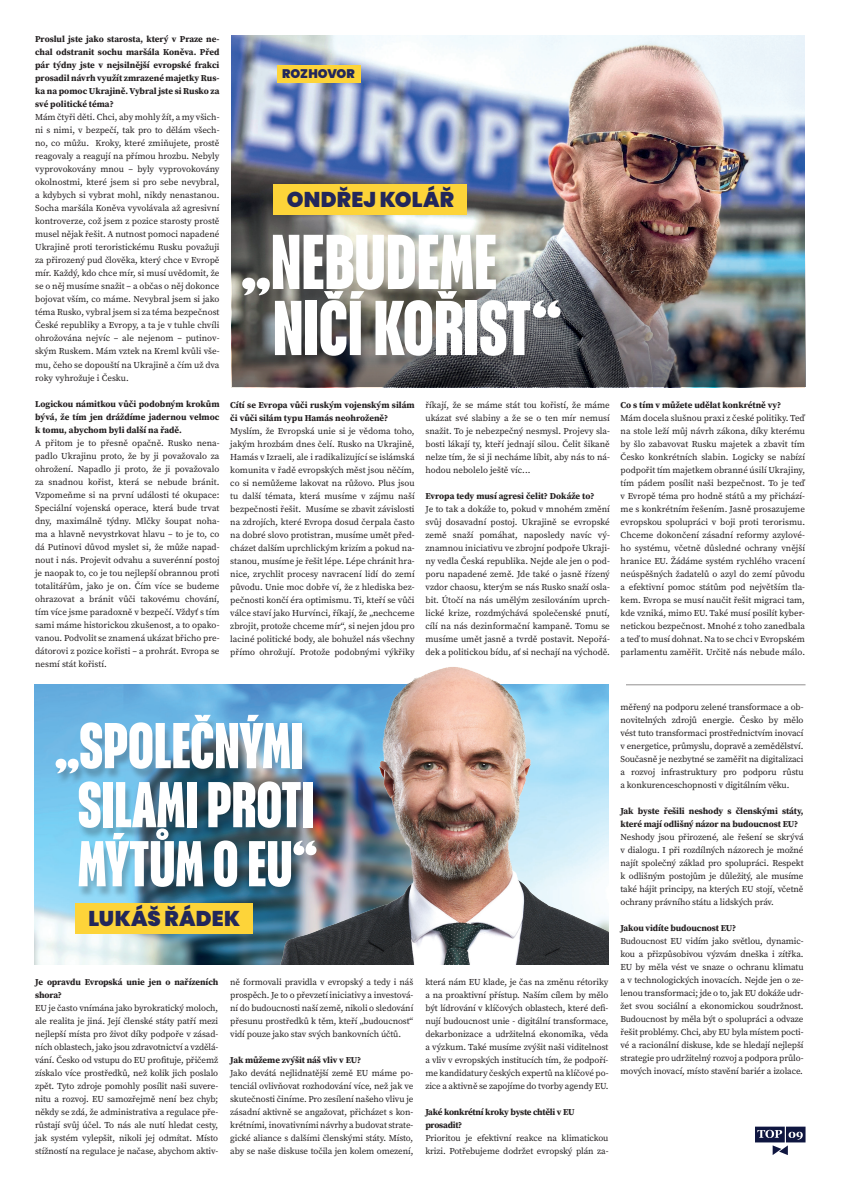
<style>
.page{position:relative;width:842px;height:1192px;background:#fff}
.page>*{position:absolute;margin:0;border:0;box-sizing:border-box;transform-origin:0 0}
.t1{font:700 66px/66px "Placard Next";color:#fff}
.t2{font:700 55px/59px "Placard Next";color:#fff;text-align:center}
.t3{font:900 21.3px "Poppins";letter-spacing:.01em;color:#22275b}
.t4{font:900 12.5px "Poppins";color:#22275b}
.t5{font:9px/13px "Source Serif Pro";letter-spacing:-.01em;color:#231f20;text-align:justify}
.t6{font:700 9px/13px "Source Serif Pro";letter-spacing:-.01em;color:#231f20}
</style>
<div class="page">
<img style="left:232px;top:35px;width:572px;height:353px">
<img style="left:232px;top:239px;width:573px;height:148px">
<img style="left:34px;top:684px;width:194px;height:280px">
<div style="left:241px;top:238px;width:328px;height:131px;background:#231f20;opacity:.25"></div>
<div style="left:273px;top:184px;width:194px;height:30px;background:#fdd439"></div>
<div style="left:277px;top:65px;width:83px;height:18px;background:#fdd439"></div>
<img style="left:228px;top:667px;width:381px;height:297px">
<div style="left:54px;top:717px;width:271px;height:181px;background:#231f20;opacity:.25"></div>
<div style="left:76px;top:903px;width:177px;height:30px;background:#fdd439"></div>
<hr style="left:626px;top:684px;width:179px;height:1px;background:#231f20">
<svg style="left:755px;top:1126px;width:50px;height:28px"></svg>
<p class="t6" style="left:35px;top:33px;width:186px;text-align:justify">Proslul jste jako starosta, který v Praze ne&shy;chal odstranit sochu maršála Koněva. Před pár týdny jste v nejsilnější evropské frakci prosadil návrh využít zmrazené majetky Rus&shy;ka na pomoc Ukrajině. Vybral jste si Rusko za své politické téma?</p>
<p class="t5" style="left:35px;top:111px;width:186px">Mám čtyři děti. Chci, aby mohly žít, a my všich&shy;ni s nimi, v bezpečí, tak pro to dělám všech&shy;no, co můžu. Kroky, které zmiňujete, prostě reagovaly a reagují na přímou hrozbu. Nebyly vyprovokovány mnou – byly vyprovokovány okolnostmi, které jsem si pro sebe nevybral, a kdybych si vybrat mohl, nikdy nenastanou.<br>Socha maršála Koněva vyvolávala až agresivní kontroverze, což jsem z pozice starosty prostě musel nějak řešit. A nutnost pomoci napadené Ukrajině proti teroristickému Rusku považuji za přirozený pud člověka, který chce v Evropě mír. Každý, kdo chce mír, si musí uvědomit, že se o něj musíme snažit – a občas o něj dokonce bojovat vším, co máme. Nevybral jsem si jako téma Rusko, vybral jsem si za téma bezpečnost České republiky a Evropy, a ta je v tuhle chvíli ohrožována nejvíc – ale nejenom – putinov&shy;ským Ruskem. Mám vztek na Kreml kvůli vše&shy;mu, čeho se dopouští na Ukrajině a čím už dva roky vyhrožuje i Česku.</p>
<p class="t6" style="left:35px;top:397px;width:186px;text-align:justify">Logickou námitkou vůči podobným krokům bývá, že tím jen dráždíme jadernou velmoc k tomu, abychom byli další na řadě.</p>
<p class="t5" style="left:35px;top:436px;width:186px">A přitom je to přesně opačně. Rusko nena&shy;padlo Ukrajinu proto, že by ji považovalo za ohrožení. Napadlo ji proto, že ji považovalo za snadnou kořist, která se nebude bránit.<br>Vzpomeňme si na první události té okupace:<br>Speciální vojenská operace, která bude trvat dny, maximálně týdny. Mlčky šoupat noha&shy;ma a hlavně nevystrkovat hlavu – to je to, co dá Putinovi důvod myslet si, že může napad&shy;nout i nás. Projevit odvahu a suverénní postoj je naopak to, co je tou nejlepší obrannou proti totalitářům, jako je on. Čím více se budeme ohrazovat a bránit vůči takovému chování, tím více jsme paradoxně v bezpečí. Vždyť s tím sami máme historickou zkušenost, a to opako&shy;vanou. Podvolit se znamená ukázat břicho pre&shy;dátorovi z pozice kořisti – a prohrát. Evropa se nesmí stát kořistí.</p>
<h3 class="t4" style="left:282px;top:66px;width:74px">ROZHOVOR</h3>
<h3 class="t3" style="left:287px;top:187px;width:169px">ONDŘEJ KOLÁŘ</h3>
<h1 class="t1" style="left:273px;top:229px;width:290px;text-indent:-31px">„NEBUDEME<br>NIČÍ KOŘIST“</h1>
<p class="t6" style="left:230px;top:398px;width:186px">Cítí se Evropa vůči ruským vojenským silám či vůči silám typu Hamás neohroženě?</p>
<p class="t5" style="left:230px;top:424px;width:186px">Myslím, že Evropská unie si je vědoma toho, jakým hrozbám dnes čelí. Rusko na Ukrajině, Hamás v Izraeli, ale i radikalizující se islámská komunita v řadě evropských měst jsou něčím, co si nemůžeme lakovat na růžovo. Plus jsou tu další témata, která musíme v zájmu naší bezpečnosti řešit. Musíme se zbavit závislosti na zdrojích, které Evropa dosud čerpala často na dobré slovo protistran, musíme umět před&shy;cházet dalším uprchlickým krizím a pokud na&shy;stanou, musíme je řešit lépe. Lépe chránit hra&shy;nice, zrychlit procesy navracení lidí do zemí původu. Unie moc dobře ví, že z hlediska bez&shy;pečnosti končí éra optimismu. Ti, kteří se vůči válce staví jako Hurvínci, říkají, že „nechceme zbrojit, protože chceme mír“, si nejen jdou pro laciné politické body, ale bohužel nás všechny přímo ohrožují. Protože podobnými výkřiky</p>
<p class="t5" style="left:425px;top:398px;width:186px">říkají, že se máme stát tou kořistí, že máme ukázat své slabiny a že se o ten mír nemusí snažit. To je nebezpečný nesmysl. Projevy sla&shy;bosti lákají ty, kteří jednají silou. Čelit šikaně nelze tím, že si ji necháme líbit, aby nás to ná&shy;hodou nebolelo ještě víc...</p>
<p class="t6" style="left:425px;top:489px;width:170px">Evropa tedy musí agresi čelit? Dokáže to?</p>
<p class="t5" style="left:425px;top:502px;width:186px">Je to tak a dokáže to, pokud v mnohém změní svůj dosavadní postoj. Ukrajině se evropské země snaží pomáhat, naposledy navíc vý&shy;znamnou iniciativu ve zbrojní podpoře Ukraji&shy;ny vedla Česká republika. Nejde ale jen o pod&shy;poru napadené země. Jde také o jasně řízený vzdor chaosu, kterým se nás Rusko snaží osla&shy;bit. Útočí na nás umělým zesilováním uprch&shy;lické krize, rozdmýchává společenské pnutí, cílí na nás dezinformační kampaně. Tomu se musíme umět jasně a tvrdě postavit. Nepořá&shy;dek a politickou bídu, ať si nechají na východě.</p>
<p class="t6" style="left:620px;top:398px;width:162px">Co s tím v můžete udělat konkrétně vy?</p>
<p class="t5" style="left:620px;top:411px;width:186px">Mám docela slušnou praxi z české politiky. Teď na stole leží můj návrh zákona, díky kterému by šlo zabavovat Rusku majetek a zbavit tím Česko konkrétních slabin. Logicky se nabízí podpořit tím majetkem obranné úsilí Ukrajiny, tím pádem posílit naši bezpečnost. To je teď v Evropě téma pro hodně států a my přichází&shy;me s konkrétním řešením. Jasně prosazujeme evropskou spolupráci v boji proti terorismu.<br>Chceme dokončení zásadní reformy azylové&shy;ho systému, včetně důsledné ochrany vnější hranice EU. Žádáme systém rychlého vracení neúspěšných žadatelů o azyl do zemí původu a efektivní pomoc státům pod největším tla&shy;kem. Evropa se musí naučit řešit migraci tam, kde vzniká, mimo EU. Také musí posilít kyber&shy;netickou bezpečnost. Mnohé z toho zanedbala a teď to musí dohnat. Na to se chci v Evropském parlamentu zaměřit. Určitě nás nebude málo.</p>
<h2 class="t2" style="left:55px;top:715px;width:263px">„SPOLEČNÝMI<br>SILAMI PROTI<br>MÝTŮM O EU“</h2>
<h3 class="t3" style="left:88px;top:906px;width:153px">LUKÁŠ ŘÁDEK</h3>
<p class="t6" style="left:35px;top:975px;width:184px">Je opravdu Evropská unie jen o nařízeních shora?</p>
<p class="t5" style="left:35px;top:1001px;width:185px">EU je často vnímána jako byrokratický moloch, ale realita je jiná. Její členské státy patří mezi nejlepší místa pro život díky podpoře v zásad&shy;ních oblastech, jako jsou zdravotnictví a vzdělá&shy;vání. Česko od vstupu do EU profituje, přičemž získalo více prostředků, než kolik jich poslalo zpět. Tyto zdroje pomohly posílit naši suvere&shy;nitu a rozvoj. EU samozřejmě není bez chyb; někdy se zdá, že administrativa a regulace pře&shy;růstají svůj účel. To nás ale nutí hledat cesty, jak systém vylepšit, nikoli jej odmítat. Místo stížností na regulace je načase, abychom aktiv-</p>
<p class="t5" style="left:230px;top:975px;width:185px">ně formovali pravidla v evropský a tedy i náš prospěch. Je to o převzetí iniciativy a investová&shy;ní do budoucnosti naší země, nikoli o sledování přesunu prostředků k těm, kteří „budoucnost“ vidí pouze jako stav svých bankovních účtů.</p>
<p class="t6" style="left:230px;top:1053px;width:132px">Jak můžeme zvýšit náš vliv v EU?</p>
<p class="t5" style="left:230px;top:1066px;width:185px">Jako devátá nejlidnatější země EU máme po&shy;tenciál ovlivňovat rozhodování více, než jak ve skutečnosti činíme. Pro zesílení našeho vlivu je zásadní aktivně se angažovat, přicházet s kon&shy;krétními, inovativními návrhy a budovat strate&shy;gické aliance s dalšími členskými státy. Místo, aby se naše diskuse točila jen kolem omezení,</p>
<p class="t5" style="left:425px;top:975px;width:184px">která nám EU klade, je čas na změnu rétoriky a na proaktivní přístup. Naším cílem by mělo být lídrování v klíčových oblastech, které defi&shy;nují budoucnost unie - digitální transformace, dekarbonizace a udržitelná ekonomika, věda a výzkum. Také musíme zvýšit naši viditelnost a vliv v evropských institucích tím, že podpoří&shy;me kandidatury českých expertů na klíčové po&shy;zice a aktivně se zapojíme do tvorby agendy EU.</p>
<p class="t6" style="left:425px;top:1105px;width:151px">Jaké konkrétní kroky byste chtěli v EU prosadit?</p>
<p class="t5" style="left:425px;top:1131px;width:184px">Prioritou je efektivní reakce na klimatickou krizi. Potřebujeme dodržet evropský plán za-</p>
<p class="t5" style="left:620px;top:700px;width:185px">měřený na podporu zelené transformace a ob&shy;novitelných zdrojů energie. Česko by mělo vést tuto transformaci prostřednictvím inovací v energetice, průmyslu, dopravě a zemědělství.<br>Současně je nezbytné se zaměřit na digitalizaci a rozvoj infrastruktury pro podporu růstu a konkurenceschopnosti v digitálním věku.</p>
<p class="t6" style="left:620px;top:804px;width:184px">Jak byste řešili neshody s členskými státy, které mají odlišný názor na budoucnost EU?</p>
<p class="t5" style="left:620px;top:830px;width:184px">Neshody jsou přirozené, ale řešení se skrývá v dialogu. I při rozdílných názorech je možné najít společný základ pro spolupráci. Respekt k odlišným postojům je důležitý, ale musíme také hájit principy, na kterých EU stojí, včetně ochrany právního státu a lidských práv.</p>
<p class="t6" style="left:620px;top:920px;width:117px">Jakou vidíte budoucnost EU?</p>
<p class="t5" style="left:620px;top:934px;width:185px">Budoucnost EU vidím jako světlou, dynamic&shy;kou a přizpůsobivou výzvám dneška i zítřka.<br>EU by měla vést ve snaze o ochranu klimatu a v technologických inovacích. Nejde jen o ze&shy;lenou transformaci; jde o to, jak EU dokáže udr&shy;žet svou sociální a ekonomickou soudržnost.<br>Budoucnost by měla být o spolupráci a odvaze řešit problémy. Chci, aby EU byla místem pocti&shy;vé a racionální diskuse, kde se hledají nejlepší strategie pro udržitelný rozvoj a podpora průlo&shy;mových inovací, místo stavění bariér a izolace.</p>
</div>
